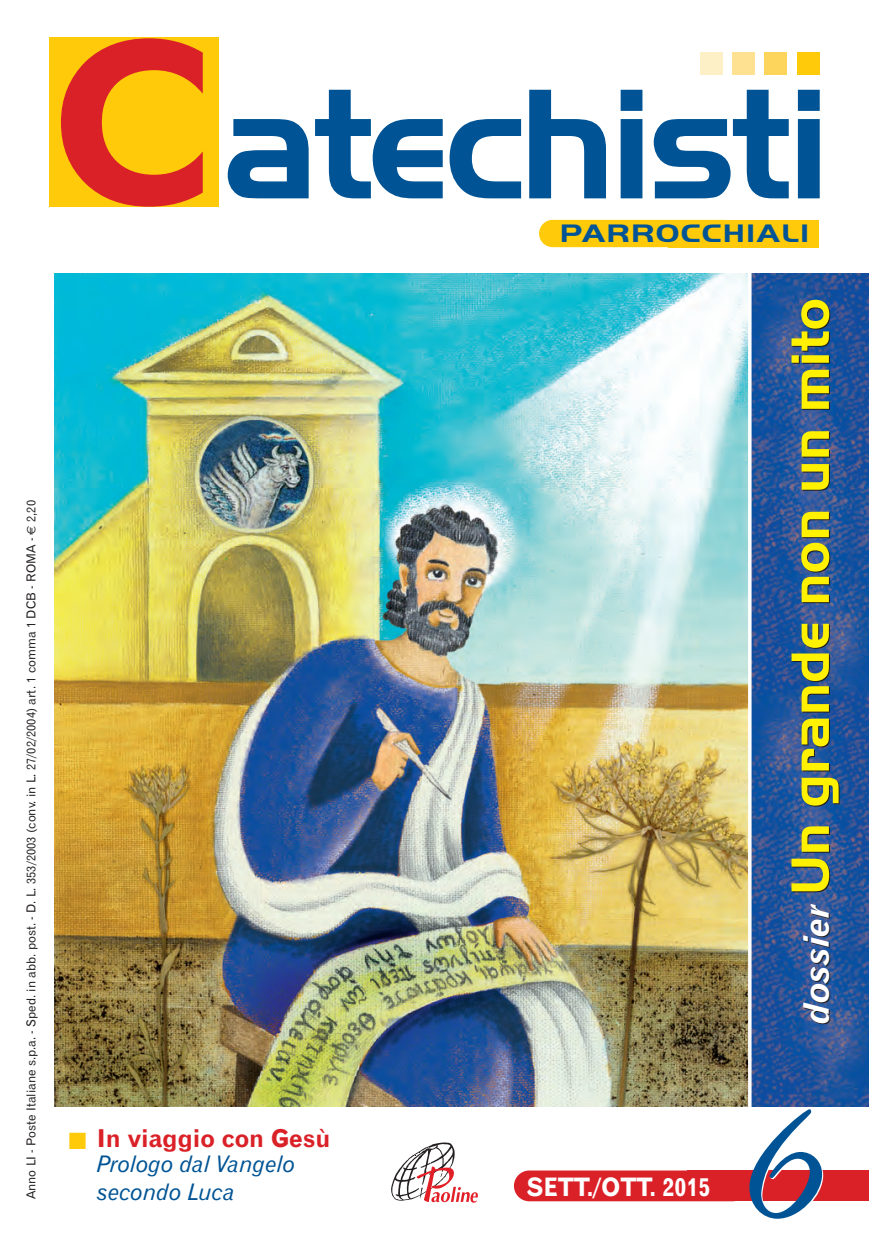
<style>
.page{position:relative;width:869px;height:1241px;background:#fff}
.page>*{position:absolute;margin:0;border:0;box-sizing:border-box;transform-origin:0 0}
.t1{font:218.75px "Cg Coronet";color:#005495}
.t2{font:700 162.75px "Handel Got D";letter-spacing:-.035em;color:#005495}
.t3{font:700 56px "Handel Got D";color:#fff101}
.t4{font:700 26.25px "Handel Got D";letter-spacing:.035em;color:#005495;scale:1.25 1}
.t5{font:25.38px "Gothic 720 BT Bold B";color:#fff;scale:.92 1}
.t6{font:24.5px "Gothic 720 BT Bold B";color:#da2128}
.t7{font:22.75px/28px "Gothic 720 BT Italic B";color:#005495}
.t8{font:12.25px "Gothic 720 BT Roman B";color:#231f20}
.s1{font-family:"Euro Sans"}
.s2{font-family:"Geometric 212 BT";font-weight:800;font-size:208.25px;color:#da2128}
.s3{color:#feca0a}
.s4{font-family:"Gothic 720 BT Bold Italic B";font-weight:400;font-size:35px;color:#fff}
</style>
<div class="page">
<img style="left:751px;top:273px;width:117px;height:833px">
<img style="left:55px;top:273px;width:692px;height:833px">
<div style="left:50px;top:37px;width:169px;height:169px;background:#feca0a"></div>
<div style="left:668px;top:220px;width:150px;height:27px;background:#feca0a"></div>
<div style="left:539px;top:220px;width:198px;height:27px;background:#feca0a;border-radius:14px"></div>
<div style="left:699px;top:52px;width:23px;height:22px;background:#fef0c6"></div>
<div style="left:732px;top:52px;width:22px;height:22px;background:#ffe192"></div>
<div style="left:764px;top:52px;width:22px;height:22px;background:#fed55c"></div>
<div style="left:796px;top:52px;width:22px;height:22px;background:#feca0a"></div>
<div style="left:687px;top:1170px;width:181px;height:30px;background:#da2128"></div>
<div style="left:513px;top:1170px;width:234px;height:30px;background:#da2128;border-radius:15px"></div>
<svg style="left:391px;top:1142px;width:86px;height:60px"></svg>
<svg style="left:747px;top:273px;width:2px;height:833px"></svg>
<p class="t8" style="left:27px;top:1199px;width:700px;rotate:-90deg">Anno LI - Poste Italiane s.p.a. - Sped. in abb. post. - D. L. 353/2003 (conv. in L. 27/02/2004) art. 1 comma 1 DCB - ROMA - <span class="s1">€</span> 2,20</p>
<h2 class="t2" style="left:46px;top:47px;width:785px"><span class="s2">C</span>atechisti</h2>
<h3 class="t4" style="left:559px;top:217px;width:201px">PARROCCHIALI</h3>
<h3 class="t6" style="left:67px;top:1129px;width:265px"><span class="s3">■</span> In viaggio con Gesù</h3>
<h3 class="t7" style="left:97px;top:1151px;width:200px">Prologo dal Vangelo secondo Luca</h3>
<h3 class="t5" style="left:526px;top:1177px;width:201px">SETT./OTT. 2015</h3>
<h3 class="t3" style="left:776px;top:1023px;width:727px;rotate:-90deg"><span class="s4">dossier</span> Un grande non un mito</h3>
<h1 class="t1" style="left:715px;top:1013px;width:91px">6</h1>
</div>
